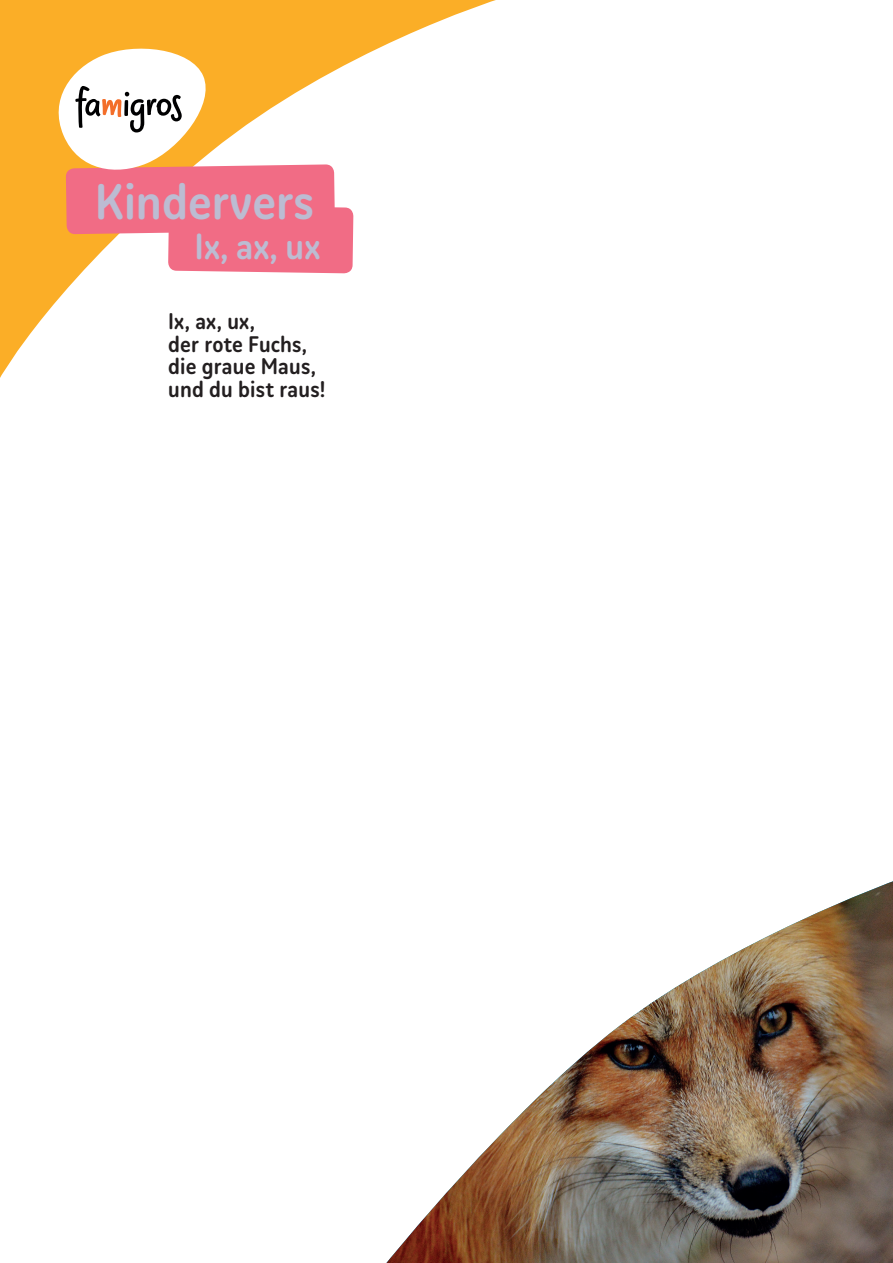
<style>
.page{position:relative;width:893px;height:1263px;background:#fff}
.page>*{position:absolute;margin:0;border:0;box-sizing:border-box;transform-origin:0 0}
.t1{font:500 49.5px "Yuzu";color:#bcbcd2}
.t2{font:500 36px "Yuzu";color:#bcbcd2}
.t3{font:500 22.5px/22.5px "Yuzu";letter-spacing:.005em;color:#231f20}
</style>
<div class="page">
<svg style="left:0;top:0;width:496px;height:378px"></svg>
<img style="left:386px;top:881px;width:507px;height:382px">
<svg style="left:48px;top:42px;width:305px;height:231px"></svg>
<h1 class="t1" style="left:95px;top:171px;width:221px">Kindervers</h1>
<h2 class="t2" style="left:195px;top:223px;width:127px">Ix, ax, ux</h2>
<p class="t3" style="left:168px;top:310px;width:159px">Ix, ax, ux,<br>der rote Fuchs, die graue Maus, und du bist raus!</p>
</div>
